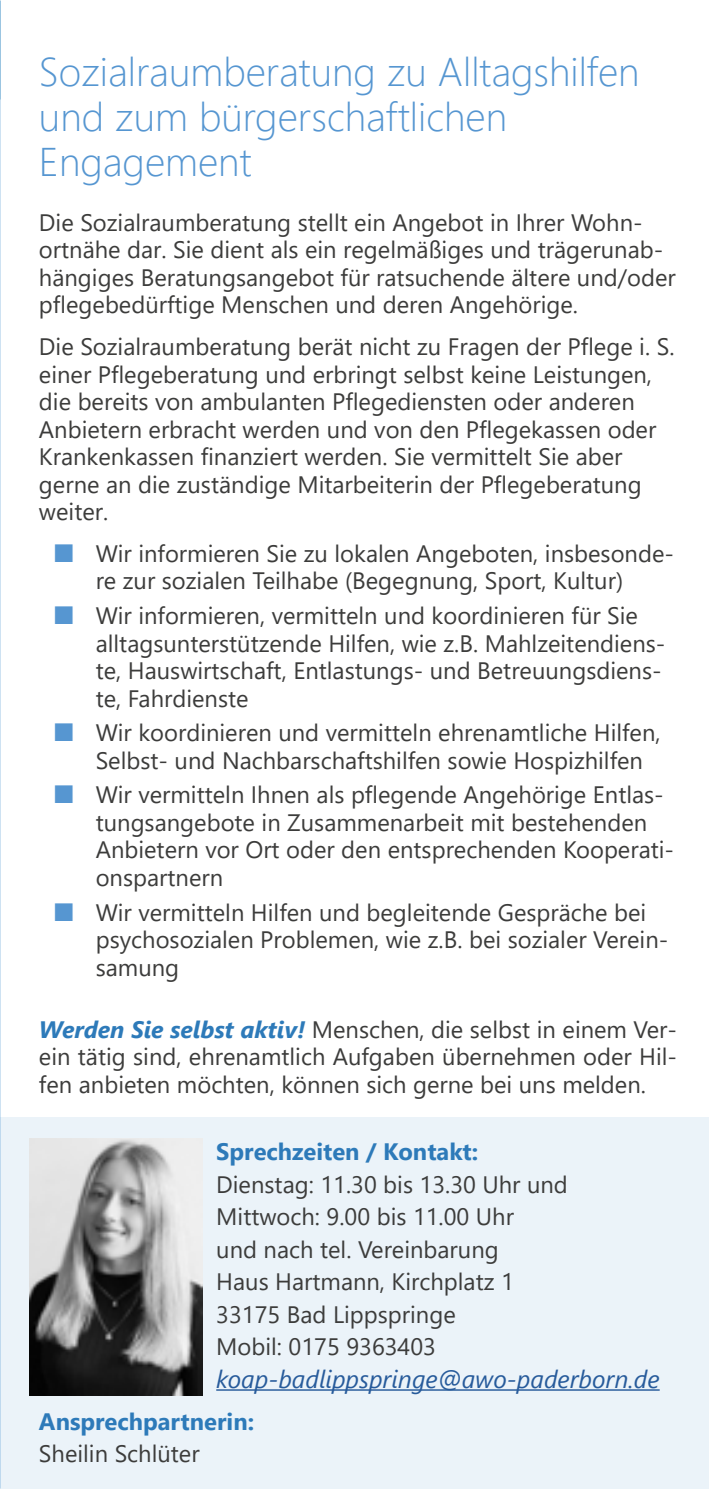
<style>
.page{position:relative;width:709px;height:1489px;background:#fff}
.page>*{position:absolute;margin:0;border:0;box-sizing:border-box;transform-origin:0 0}
.t1{font:300 40px/45px "Segoe UI";color:#5696d1}
.t2{font:italic 25px "Segoe UI";color:#275b9b}
.t3{font:23.75px/27.5px "Segoe UI";color:#3c3c3b}
.t4{font:700 23.75px "Segoe UI";color:#2d7ab9}
.s1{font-size:25px;color:#5696d1}
.s2{font-weight:700;font-style:italic;color:#2d7ab9}
</style>
<div class="page">
<div style="left:0;top:1116px;width:709px;height:372px;background:#ebf3f9"></div>
<hr style="left:708px;top:842px;width:1px;height:646px;background:#398ccb">
<hr style="left:216px;top:1389px;width:443px;height:1px;background:#275b9b">
<img style="left:30px;top:1138px;width:172px;height:257px">
<h1 class="t1" style="left:39px;top:45px;width:602px">Sozialraumberatung zu Alltagshilfen und zum bürgerschaftlichen<br>Engagement</h1>
<p class="t3" style="left:39px;top:207px;width:638px">Die Sozialraumberatung stellt ein Angebot in Ihrer Wohn&shy;ortnähe dar. Sie dient als ein regelmäßiges und trägerunab&shy;hängiges Beratungsangebot für ratsuchende ältere und/oder pflegebedürftige Menschen und deren Angehörige.</p>
<p class="t3" style="left:39px;top:331px;width:637px">Die Sozialraumberatung berät nicht zu Fragen der Pflege i. S. einer Pflegeberatung und erbringt selbst keine Leistungen, die bereits von ambulanten Pflegediensten oder anderen Anbietern erbracht werden und von den Pflegekassen oder Krankenkassen finanziert werden. Sie vermittelt Sie aber gerne an die zuständige Mitarbeiterin der Pflegeberatung weiter.</p>
<p class="t3" style="left:53px;top:537px;width:622px;text-align:center"><span class="s1">■</span> Wir informieren Sie zu lokalen Angeboten, insbesonde&shy;re zur sozialen Teilhabe (Begegnung, Sport, Kultur)</p>
<p class="t3" style="left:96px;top:599px;width:571px;text-indent:-43px"><span class="s1">■</span> Wir informieren, vermitteln und koordinieren für Sie alltagsunterstützende Hilfen, wie z.B. Mahlzeitendiens&shy;te, Hauswirtschaft, Entlastungs- und Betreuungsdiens&shy;te, Fahrdienste</p>
<p class="t3" style="left:96px;top:717px;width:566px;text-indent:-43px"><span class="s1">■</span> Wir koordinieren und vermitteln ehrenamtliche Hilfen,<br>Selbst- und Nachbarschaftshilfen sowie Hospizhilfen</p>
<p class="t3" style="left:96px;top:779px;width:580px;text-indent:-43px"><span class="s1">■</span> Wir vermitteln Ihnen als pflegende Angehörige Entlas&shy;tungsangebote in Zusammenarbeit mit bestehenden Anbietern vor Ort oder den entsprechenden Kooperati&shy;onspartnern</p>
<p class="t3" style="left:96px;top:896px;width:574px;text-indent:-43px"><span class="s1">■</span> Wir vermitteln Hilfen und begleitende Gespräche bei psychosozialen Problemen, wie z.B. bei sozialer Verein&shy;samung</p>
<p class="t3" style="left:39px;top:1013px;width:639px;text-align:justify"><span class="s2">Werden Sie selbst aktiv!</span> Menschen, die selbst in einem Ver&shy;ein tätig sind, ehrenamtlich Aufgaben übernehmen oder Hil&shy;fen anbieten möchten, können sich gerne bei uns melden.</p>
<p class="t4" style="left:216px;top:1129px;width:263px">Sprechzeiten / Kontakt:</p>
<p class="t3" style="left:216px;top:1165px;width:353px;line-height:32.5px">Dienstag: 11.30 bis 13.30 Uhr und<br>Mittwoch: 9.00 bis 11.00 Uhr<br>und nach tel. Vereinbarung<br>Haus Hartmann, Kirchplatz 1<br>33175 Bad Lippspringe<br>Mobil: 0175 9363403</p>
<p class="t2" style="left:216px;top:1355px;width:445px">koap-badlippspringe@awo-paderborn.de</p>
<p class="t4" style="left:39px;top:1398px;width:217px">Ansprechpartnerin:</p>
<p class="t3" style="left:39px;top:1437px;width:162px">Sheilin Schlüter</p>
</div>
